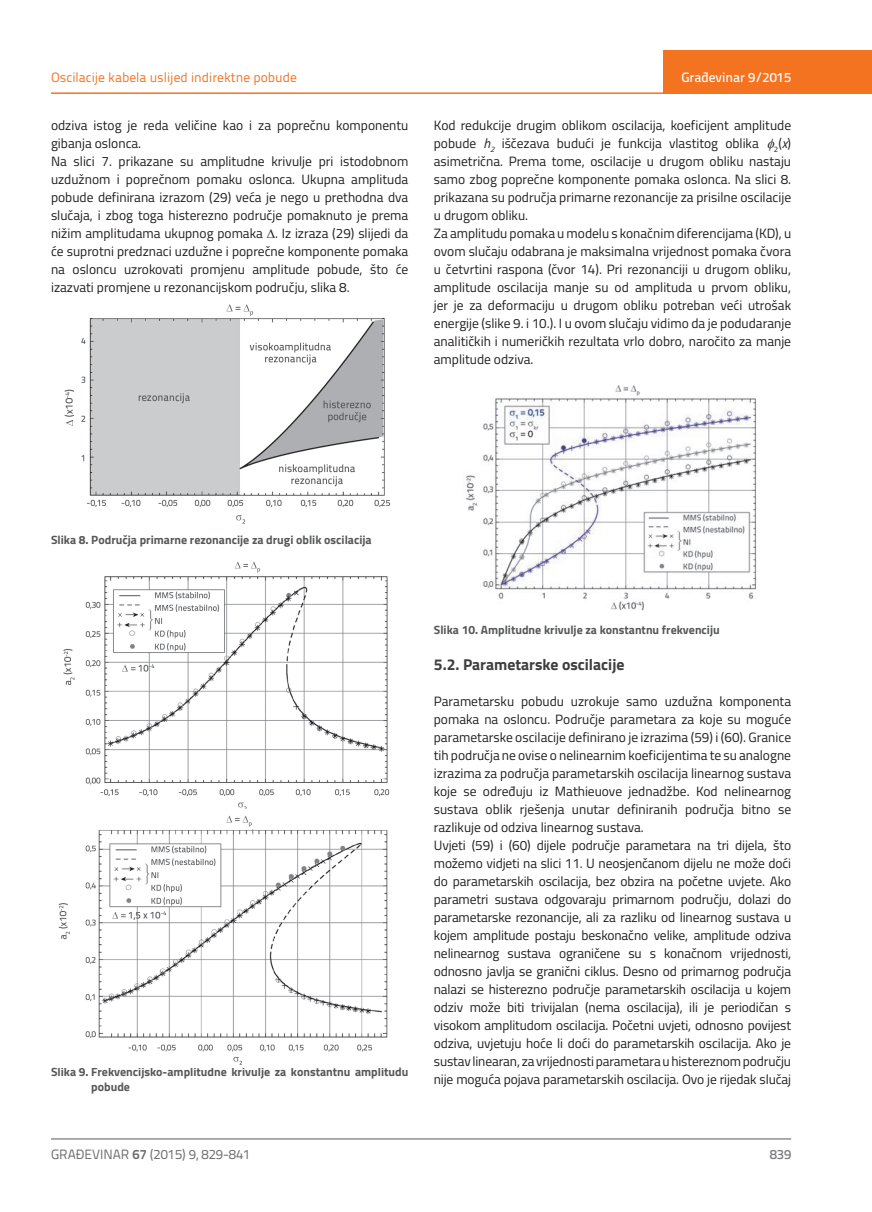
<style>
.page{position:relative;width:872px;height:1212px;background:#fff}
.page>*{position:absolute;margin:0;border:0;box-sizing:border-box;transform-origin:0 0}
.t1{font:700 15.75px "Titillium";color:#3e3e3f}
.t2{font:13.5px/18px "Titillium";color:#231f20}
.t3{font:13.5px "Titillium Text 22 L";color:#f47321}
.t4{font:13.5px "Titillium Text 22 L";color:#6c6d70}
.t5{font:500 13.5px "Titillium Text 22 L";color:#fff}
.t6{font:500 13.5px "Titillium Text 22 L";color:#787a7d}
.t7{font:700 12px/15px "Titillium";color:#57585a}
.s1{font-style:italic}
.s2{font-weight:700}
</style>
<div class="page">
<hr style="left:51px;top:92px;width:821px;height:2px;background:#f47321">
<div style="left:663px;top:50px;width:209px;height:44px;background:#f47321"></div>
<hr style="left:51px;top:1139px;width:740px;height:1px;background:#57585a">
<img style="left:466px;top:385px;width:291px;height:226px">
<img style="left:64px;top:304px;width:327px;height:220px">
<img style="left:63px;top:561px;width:327px;height:248px">
<img style="left:58px;top:815px;width:330px;height:250px">
<p class="t5" style="left:681px;top:67px;width:111px">Građevinar 9/2015</p>
<p class="t3" style="left:51px;top:68px;width:247px">Oscilacije kabela uslijed indirektne pobude</p>
<p class="t2" style="left:51px;top:115px;width:359px">odziva istog je reda veličine kao i za poprečnu komponentu gibanja oslonca.<br>Na slici 7. prikazane su amplitudne krivulje pri istodobnom uzdužnom i poprečnom pomaku oslonca. Ukupna amplituda pobude definirana izrazom (29) veća je nego u prethodna dva slučaja, i zbog toga histerezno područje pomaknuto je prema nižim amplitudama ukupnog pomaka . Iz izraza (29) slijedi da će suprotni predznaci uzdužne i poprečne komponente pomaka na osloncu uzrokovati promjenu amplitude pobude, što će izazvati promjene u rezonancijskom području, slika 8.</p>
<p class="t2" style="left:434px;top:115px;width:359px">Kod redukcije drugim oblikom oscilacija, koeficijent amplitude pobude <span class="s1">h</span><sub>2</sub> iščezava budući je funkcija vlastitog oblika <sub>2</sub>(<span class="s1">x</span>) asimetrična. Prema tome, oscilacije u drugom obliku nastaju samo zbog poprečne komponente pomaka oslonca. Na slici 8. prikazana su područja primarne rezonancije za prisilne oscilacije u drugom obliku.<br>Za amplitudu pomaka u modelu s konačnim diferencijama (KD), u ovom slučaju odabrana je maksimalna vrijednost pomaka čvora u četvrtini raspona (čvor 14). Pri rezonanciji u drugom obliku, amplitude oscilacija manje su od amplituda u prvom obliku, jer je za deformaciju u drugom obliku potreban veći utrošak energije (slike 9. i 10.). I u ovom slučaju vidimo da je podudaranje analitičkih i numeričkih rezultata vrlo dobro, naročito za manje amplitude odziva.</p>
<p class="t7" style="left:51px;top:532px;width:322px">Slika 8. Područja primarne rezonancije za drugi oblik oscilacija</p>
<p class="t7" style="left:91px;top:1064px;width:318px;text-indent:-40px">Slika 9. Frekvencijsko-amplitudne krivulje za konstantnu amplitudu pobude</p>
<p class="t7" style="left:434px;top:622px;width:287px">Slika 10. Amplitudne krivulje za konstantnu frekvenciju</p>
<p class="t1" style="left:434px;top:652px;width:192px">5.2. Parametarske oscilacije</p>
<p class="t2" style="left:434px;top:692px;width:359px">Parametarsku pobudu uzrokuje samo uzdužna komponenta pomaka na osloncu. Područje parametara za koje su moguće parametarske oscilacije definirano je izrazima (59) i (60). Granice tih područja ne ovise o nelinearnim koeficijentima te su analogne izrazima za područja parametarskih oscilacija linearnog sustava koje se određuju iz Mathieuove jednadžbe. Kod nelinearnog sustava oblik rješenja unutar definiranih područja bitno se razlikuje od odziva linearnog sustava.<br>Uvjeti (59) i (60) dijele područje parametara na tri dijela, što možemo vidjeti na slici 11. U neosjenčanom dijelu ne može doći do parametarskih oscilacija, bez obzira na početne uvjete. Ako parametri sustava odgovaraju primarnom području, dolazi do parametarske rezonancije, ali za razliku od linearnog sustava u kojem amplitude postaju beskonačno velike, amplitude odziva nelinearnog sustava ograničene su s konačnom vrijednosti, odnosno javlja se granični ciklus. Desno od primarnog područja nalazi se histerezno područje parametarskih oscilacija u kojem odziv može biti trivijalan (nema oscilacija), ili je periodičan s visokom amplitudom oscilacija. Početni uvjeti, odnosno povijest odziva, uvjetuju hoće li doći do parametarskih oscilacija. Ako je sustav linearan, za vrijednosti parametara u histereznom području nije moguća pojava parametarskih oscilacija. Ovo je rijedak slučaj</p>
<p class="t4" style="left:51px;top:1144px;width:201px">GRAĐEVINAR <span class="s2">67</span> (2015) 9, 829-841</p>
<p class="t6" style="left:769px;top:1144px;width:23px">839</p>
</div>
